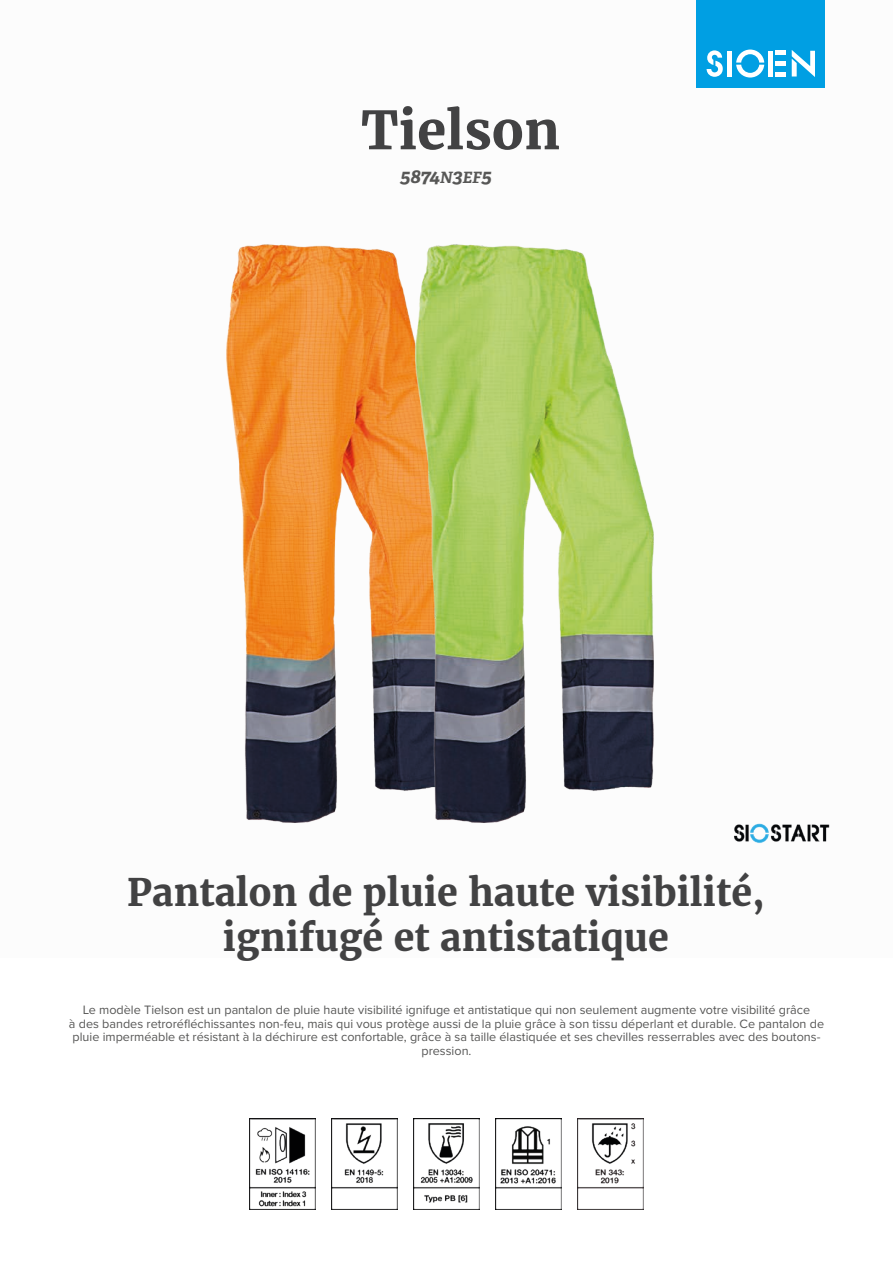
<style>
.page{position:relative;width:893px;height:1263px;background:#fff}
.page>*{position:absolute;margin:0;border:0;box-sizing:border-box;transform-origin:0 0}
.t1{font:700 52.5px "Merriweather";color:#424243}
.t2{font:700 37.5px/45px "Merriweather";color:#424243;text-align:center}
.t3{font:italic 700 19.5px "Adelle";color:#575756}
.t4{font:12.6px/13.6px "Proxima Nova";color:#575756;text-align:center}
.s1{font-size:15.6px}
</style>
<div class="page">
<div style="left:697px;top:0;width:128px;height:88px;background:#009fe3"></div>
<svg style="left:707px;top:50px;width:16px;height:27px"></svg>
<svg style="left:736px;top:50px;width:28px;height:28px"></svg>
<div style="left:727px;top:51px;width:5px;height:26px;background:#fff"></div>
<div style="left:768px;top:51px;width:5px;height:26px;background:#fff"></div>
<div style="left:775px;top:72px;width:11px;height:5px;background:#fff"></div>
<div style="left:775px;top:61px;width:11px;height:5px;background:#fff"></div>
<hr style="left:775px;top:51px;width:11px;height:4px;background:#fff">
<svg style="left:792px;top:50px;width:23px;height:27px"></svg>
<img style="left:783px;top:824px;width:47px;height:18px">
<img style="left:249px;top:1118px;width:66px;height:92px">
<img style="left:331px;top:1118px;width:67px;height:92px">
<img style="left:413px;top:1118px;width:67px;height:92px">
<img style="left:495px;top:1118px;width:67px;height:92px">
<img style="left:577px;top:1118px;width:67px;height:92px">
<img style="left:226px;top:244px;width:72px;height:579px">
<img style="left:298px;top:244px;width:485px;height:600px">
<h1 class="t1" style="left:361px;top:95px;width:200px">Tielson</h1>
<h3 class="t3" style="left:400px;top:164px;width:93px">5874<span class="s1">N</span>3<span class="s1">EF</span>5</h3>
<h2 class="t2" style="left:127px;top:869px;width:639px">Pantalon de pluie haute visibilité, ignifugé et antistatique</h2>
<p class="t4" style="left:69px;top:1002px;width:757px">Le modèle Tielson est un pantalon de pluie haute visibilité ignifuge et antistatique qui non seulement augmente votre visibilité grâce<br>à des bandes retroréfléchissantes non-feu, mais qui vous protège aussi de la pluie grâce à son tissu déperlant et durable. Ce pantalon de pluie imperméable et résistant à la déchirure est confortable, grâce à sa taille élastiquée et ses chevilles resserrables avec des boutons&shy;pression.</p>
</div>
